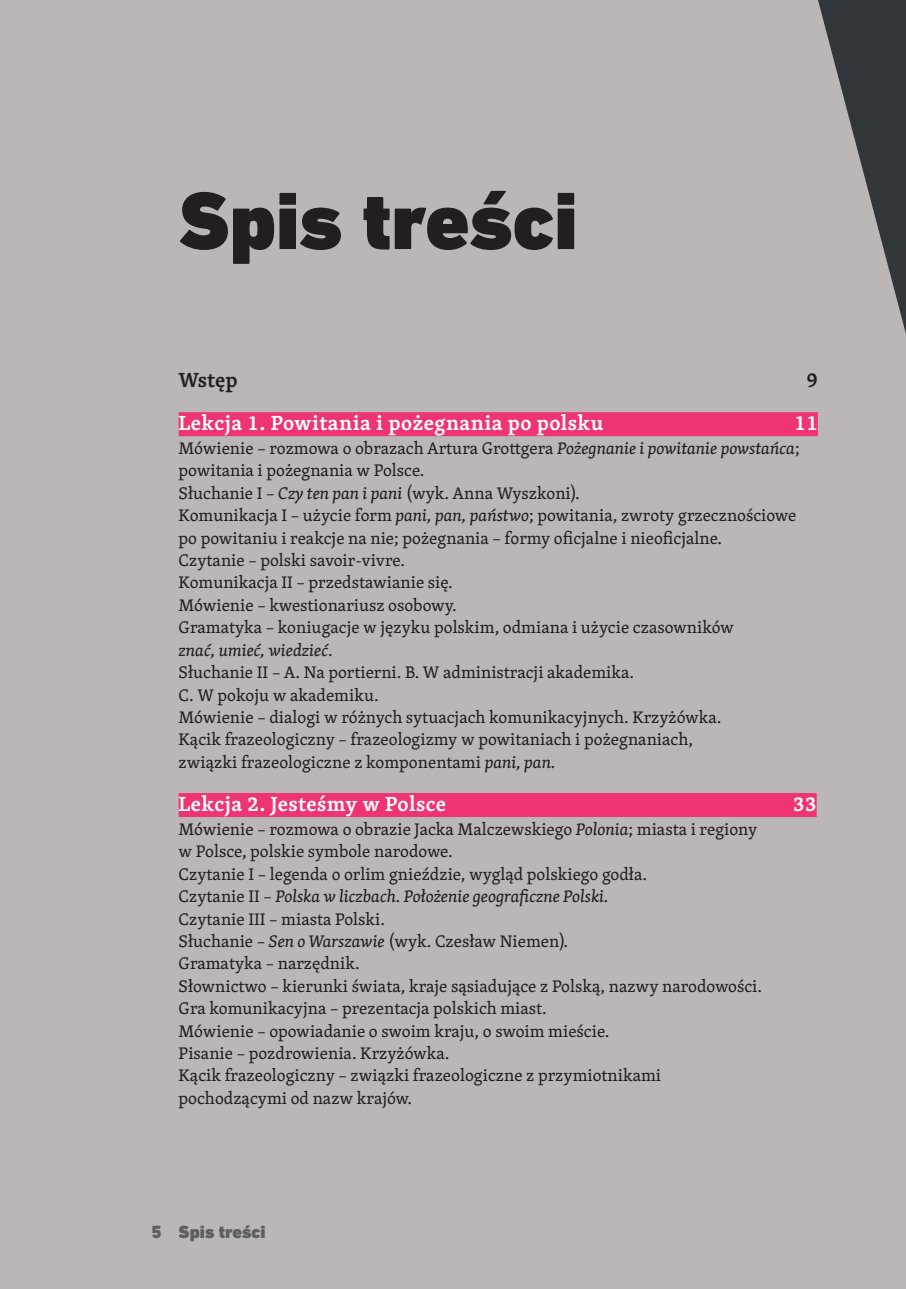
<style>
.page{position:relative;width:906px;height:1289px;background:#fff}
.page>*{position:absolute;margin:0;border:0;box-sizing:border-box;transform-origin:0 0}
.t1{font:900 82.5px "DIN Next LT Pro";color:#231f20}
.t2{font:600 21px "Skolar PE";letter-spacing:.02em;color:#fff}
.t3{font:600 21px "Skolar PE";color:#231f20}
.t4{font:900 18px "DIN Next LT Pro";color:#5f5e60}
.t5{font:17.25px/22.4px "Skolar PE";color:#231f20}
.s1{font-style:italic}
</style>
<div class="page">
<div style="left:0;top:0;width:906px;height:1288px;background:#bbb7b7"></div>
<svg style="left:818px;top:0;width:88px;height:334px"></svg>
<div style="left:179px;top:412px;width:639px;height:24px;background:#ef3474"></div>
<div style="left:179px;top:793px;width:637px;height:24px;background:#ef3474"></div>
<h1 class="t1" style="left:179px;top:172px;width:400px">Spis treści</h1>
<p class="t3" style="left:179px;top:363px;width:60px">Wstęp</p>
<p class="t3" style="left:806px;top:363px;width:13px">9</p>
<p class="t2" style="left:179px;top:407px;width:426px">Lekcja 1. Powitania i pożegnania po polsku</p>
<p class="t2" style="left:794px;top:407px;width:25px">11</p>
<p class="t5" style="left:179px;top:436px;width:622px">Mówienie – rozmowa o obrazach Artura Grottgera <span class="s1">Pożegnanie i powitanie powstańca</span>; powitania i pożegnania w Polsce.<br>Słuchanie I – <span class="s1">Czy ten pan i pani</span> (wyk. Anna Wyszkoni).<br>Komunikacja I – użycie form <span class="s1">pani, pan, państwo</span>; powitania, zwroty grzecznościowe po powitaniu i reakcje na nie; pożegnania – formy oficjalne i nieoficjalne.<br>Czytanie – polski savoir-vivre.<br>Komunikacja II – przedstawianie się.<br>Mówienie – kwestionariusz osobowy.<br>Gramatyka – koniugacje w języku polskim, odmiana i użycie czasowników<br><span class="s1">znać, umieć, wiedzieć</span>.<br>Słuchanie II – A. Na portierni. B. W administracji akademika.<br>C. W pokoju w akademiku.<br>Mówienie – dialogi w różnych sytuacjach komunikacyjnych. Krzyżówka.<br>Kącik frazeologiczny – frazeologizmy w powitaniach i pożegnaniach,<br>związki frazeologiczne z komponentami <span class="s1">pani, pan.</span></p>
<p class="t2" style="left:179px;top:787px;width:269px">Lekcja 2. Jesteśmy w Polsce</p>
<p class="t2" style="left:793px;top:787px;width:25px">33</p>
<p class="t5" style="left:179px;top:817px;width:585px">Mówienie – rozmowa o obrazie Jacka Malczewskiego <span class="s1">Polonia</span>; miasta i regiony w Polsce, polskie symbole narodowe.<br>Czytanie I – legenda o orlim gnieździe, wygląd polskiego godła.<br>Czytanie II – <span class="s1">Polska w liczbach. Położenie geograficzne Polski.<br></span>Czytanie III – miasta Polski.<br>Słuchanie – <span class="s1">Sen o Warszawie</span> (wyk. Czesław Niemen).<br>Gramatyka – narzędnik.<br>Słownictwo – kierunki świata, kraje sąsiadujące z Polską, nazwy narodowości.<br>Gra komunikacyjna – prezentacja polskich miast.<br>Mówienie – opowiadanie o swoim kraju, o swoim mieście.<br>Pisanie – pozdrowienia. Krzyżówka.<br>Kącik frazeologiczny – związki frazeologiczne z przymiotnikami pochodzącymi od nazw krajów.</p>
<p class="t4" style="left:151px;top:1221px;width:116px">5 Spis treści</p>
</div>
